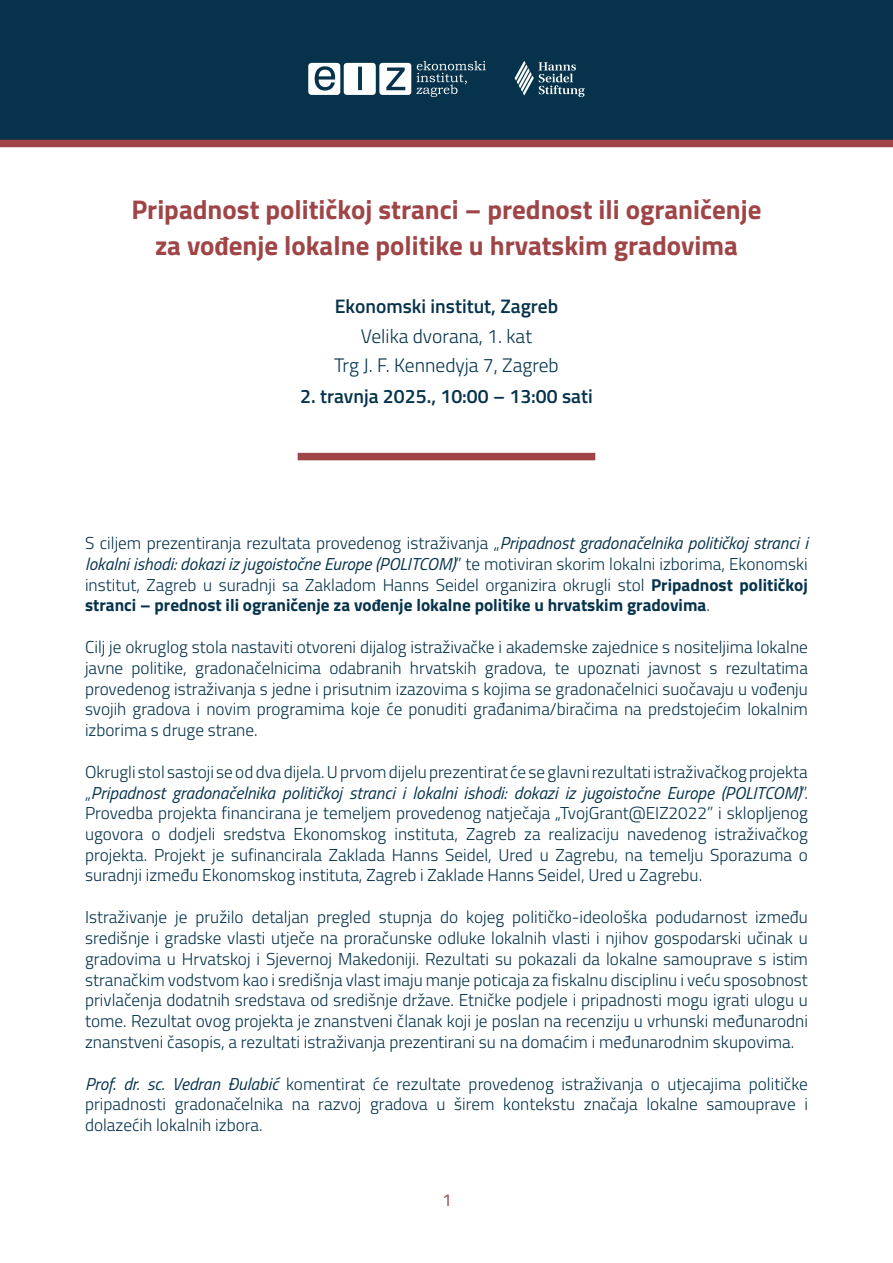
<style>
.page{position:relative;width:893px;height:1263px;background:#fff}
.page>*{position:absolute;margin:0;border:0;box-sizing:border-box;transform-origin:0 0}
.t1{font:700 27px/36px "Titillium";color:#9f4547;text-align:center}
.t2{font:600 19.5px "Titillium";color:#06334b}
.t3{font:300 19.5px/29.8px "Titillium";color:#06334b;text-align:center}
.t4{font:300 17.25px/20.7px "Titillium";color:#06334b;text-align:justify}
.t5{font:17.25px "Titillium";color:#9f4547}
.s1{font-family:"Franklin Gothic";font-weight:600}
.s2{font-weight:400;font-style:italic}
.s3{font-weight:700}
</style>
<div class="page">
<div style="left:298px;top:453px;width:297px;height:7px;background:#9f4547"></div>
<div style="left:0;top:0;width:893px;height:140px;background:#06334b"></div>
<div style="left:0;top:140px;width:893px;height:7px;background:#9f4547"></div>
<svg style="left:308px;top:61px;width:178px;height:36px"></svg>
<svg style="left:515px;top:61px;width:70px;height:36px;background:#426476"></svg>
<h1 class="t1" style="left:131px;top:190px;width:632px">Pripadnost političkoj stranci – prednost ili ograničenje za vo<span class="s1">đ</span>enje lokalne politike u hrvatskim gradovima</h1>
<p class="t2" style="left:335px;top:291px;width:225px">Ekonomski institut, Zagreb</p>
<p class="t3" style="left:334px;top:320px;width:226px">Velika dvorana, 1. kat<br>Trg J. F. Kennedyja 7, Zagreb</p>
<p class="t2" style="left:300px;top:381px;width:294px">2. travnja 2025., 10:00 – 13:00 sati</p>
<p class="t4" style="left:85px;top:532px;width:724px">S ciljem prezentiranja rezultata provedenog istraživanja „<span class="s2">Pripadnost gradonačelnika političkoj stranci i lokalni ishodi: dokazi iz jugoistočne Europe (POLITCOM)</span>” te motiviran skorim lokalni izborima, Ekonomski institut, Zagreb u suradnji sa Zakladom Hanns Seidel organizira okrugli stol <span class="s3">Pripadnost političkoj stranci – prednost ili ograničenje za vo</span><span class="s1">đ</span><span class="s3">enje lokalne politike u hrvatskim gradovima</span>.</p>
<p class="t4" style="left:85px;top:636px;width:724px">Cilj je okruglog stola nastaviti otvoreni dijalog istraživačke i akademske zajednice s nositeljima lokalne javne politike, gradonačelnicima odabranih hrvatskih gradova, te upoznati javnost s rezultatima provedenog istraživanja s jedne i prisutnim izazovima s kojima se gradonačelnici suočavaju u vođenju svojih gradova i novim programima koje će ponuditi građanima/biračima na predstojećim lokalnim izborima s druge strane.</p>
<p class="t4" style="left:85px;top:761px;width:724px">Okrugli stol sastoji se od dva dijela. U prvom dijelu prezentirat će se glavni rezultati istraživačkog projekta „<span class="s2">Pripadnost gradonačelnika političkoj stranci i lokalni ishodi: dokazi iz jugoistočne Europe (POLITCOM)</span>”.<br>Provedba projekta financirana je temeljem provedenog natječaja „TvojGrant@EIZ2022” i sklopljenog ugovora o dodjeli sredstva Ekonomskog instituta, Zagreb za realizaciju navedenog istraživačkog projekta. Projekt je sufinancirala Zaklada Hanns Seidel, Ured u Zagrebu, na temelju Sporazuma o suradnji između Ekonomskog instituta, Zagreb i Zaklade Hanns Seidel, Ured u Zagrebu.</p>
<p class="t4" style="left:85px;top:906px;width:724px">Istraživanje je pružilo detaljan pregled stupnja do kojeg političko-ideološka podudarnost između središnje i gradske vlasti utječe na proračunske odluke lokalnih vlasti i njihov gospodarski učinak u gradovima u Hrvatskoj i Sjevernoj Makedoniji. Rezultati su pokazali da lokalne samouprave s istim stranačkim vodstvom kao i središnja vlast imaju manje poticaja za fiskalnu disciplinu i veću sposobnost privlačenja dodatnih sredstava od središnje države. Etničke podjele i pripadnosti mogu igrati ulogu u tome. Rezultat ovog projekta je znanstveni članak koji je poslan na recenziju u vrhunski međunarodni znanstveni časopis, a rezultati istraživanja prezentirani su na domaćim i međunarodnim skupovima.</p>
<p class="t4" style="left:85px;top:1072px;width:724px"><span class="s2">Prof. dr. sc. Vedran Đulabić</span> komentirat će rezultate provedenog istraživanja o utjecajima političke pripadnosti gradonačelnika na razvoj gradova u širem kontekstu značaja lokalne samouprave i dolazećih lokalnih izbora.</p>
<p class="t5" style="left:442px;top:1187px;width:11px">1</p>
</div>
